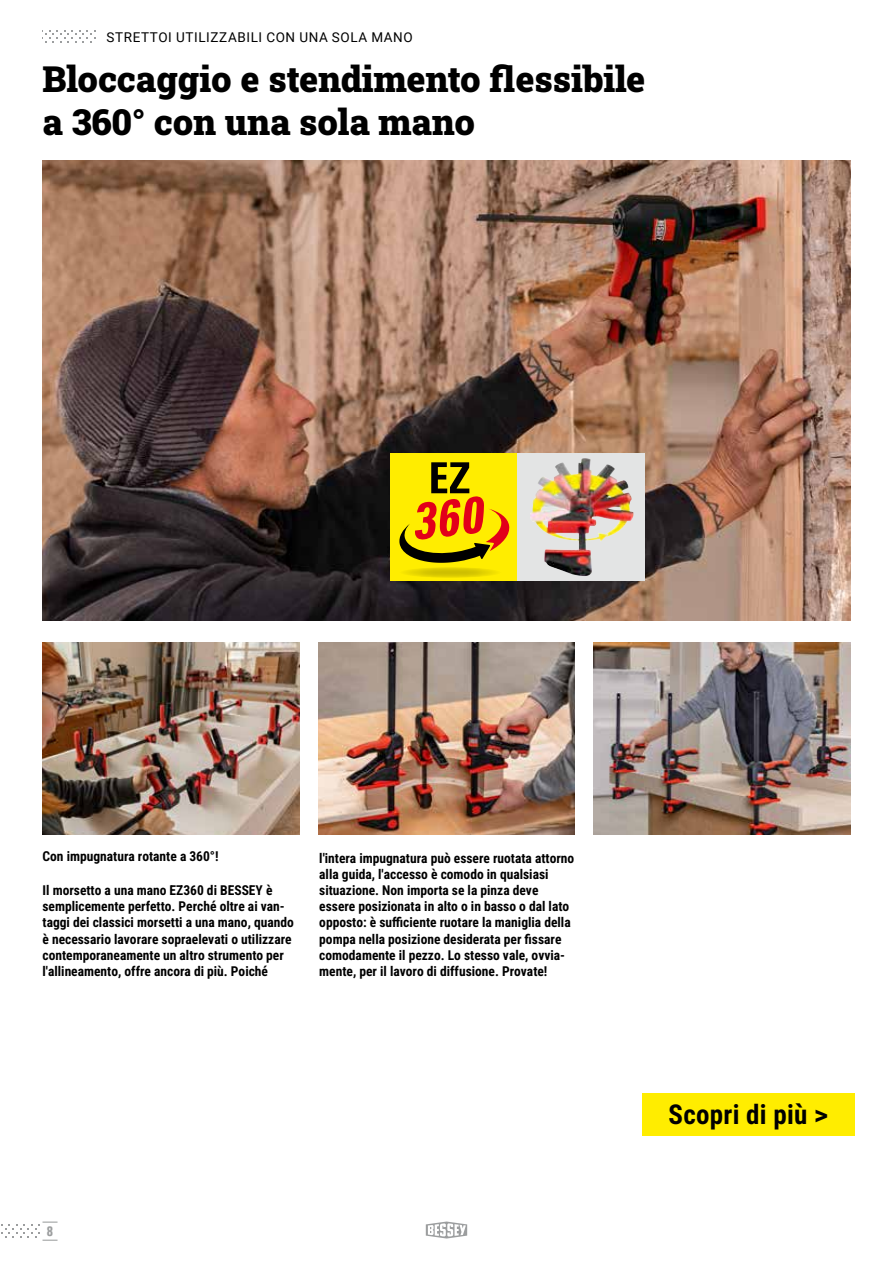
<style>
.page{position:relative;width:893px;height:1263px;background:#fff}
.page>*{position:absolute;margin:0;border:0;box-sizing:border-box;transform-origin:0 0}
.t1{font:36px/43.2px "Roboto Slab";color:#000}
.t2{font:27px "Roboto Condensed";letter-spacing:.01em;color:#000}
.t3{font:13.5px/16.2px "Roboto Condensed";color:#000}
.t4{font:13.5px "Roboto";letter-spacing:.045em;color:#000}
.t5{font:700 13.5px "Utah WGL Cond";color:#9c9e9f}
.s1{font-family:"Roboto";font-weight:700}
</style>
<div class="page">
<img style="left:43px;top:160px;width:807px;height:461px">
<img style="left:43px;top:642px;width:256px;height:193px">
<img style="left:594px;top:642px;width:256px;height:193px">
<img style="left:318px;top:642px;width:257px;height:193px">
<div style="left:390px;top:453px;width:127px;height:128px;background:#ffed00"></div>
<svg style="left:398px;top:567px;width:104px;height:11px"></svg>
<svg style="left:399px;top:462px;width:110px;height:101px"></svg>
<img style="left:517px;top:453px;width:128px;height:128px">
<img style="left:538px;top:458px;width:47px;height:29px">
<svg style="left:45px;top:30px;width:50px;height:13px"></svg>
<div style="left:642px;top:1093px;width:213px;height:42px;background:#ffed00"></div>
<svg style="left:1px;top:1221px;width:57px;height:20px"></svg>
<svg style="left:426px;top:1221px;width:41px;height:17px"></svg>
<p class="t4" style="left:107px;top:27px;width:308px">STRETTOI UTILIZZABILI CON UNA SOLA MANO</p>
<h1 class="t1" style="left:43px;top:56px;width:604px">Bloccaggio e stendimento flessibile a 360° con una sola mano</h1>
<p class="t3" style="left:43px;top:848px;width:178px">Con impugnatura rotante a 360°!</p>
<p class="t3" style="left:43px;top:881px;width:253px">Il morsetto a una mano EZ360 di BESSEY è semplicemente perfetto. Perché oltre ai van&shy;taggi dei classici morsetti a una mano, quando è necessario lavorare sopraelevati o utilizzare contemporaneamente un altro strumento per l'allineamento, offre ancora di più. Poiché</p>
<p class="t3" style="left:319px;top:849px;width:256px">l'intera impugnatura può essere ruotata attorno alla guida, l'accesso è comodo in qualsiasi situazione. Non importa se la pinza deve essere posizionata in alto o in basso o dal lato opposto: è sufficiente ruotare la maniglia della pompa nella posizione desiderata per fissare comodamente il pezzo. Lo stesso vale, ovvia&shy;mente, per il lavoro di diffusione. Provate!</p>
<p class="t5" style="left:47px;top:1221px;width:8px">8</p>
<h2 class="t2" style="left:669px;top:1096px;width:161px">Scopri di più <span class="s1">&gt;</span></h2>
</div>
